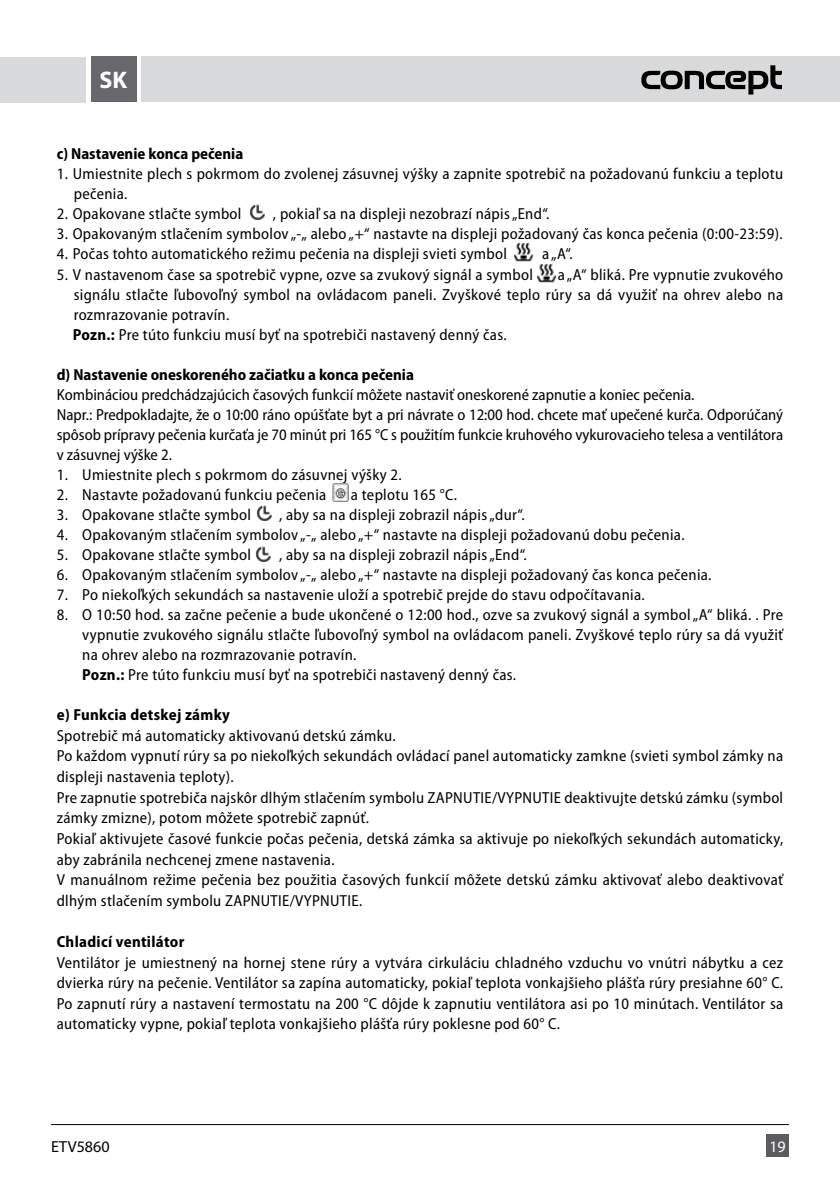
<style>
.page{position:relative;width:840px;height:1191px;background:#fff}
.page>*{position:absolute;margin:0;border:0;box-sizing:border-box;transform-origin:0 0}
.t1{font:700 24px "Myriad Pro";color:#fff}
.t2{font:semi-condensed 16px/20px "Myriad Pro";letter-spacing:.02em;color:#000}
.t3{font:semi-condensed 16px "Myriad Pro";color:#000}
.t4{font:700 semi-condensed 16px "Myriad Pro";color:#000}
.t5{font:700 semi-condensed 16px "Myriad Pro";letter-spacing:.02em;color:#000}
.t6{font:16px "Myriad Pro";color:#000}
.t7{font:16px "Myriad Pro";color:#fff}
.s1{font-weight:700}
</style>
<div class="page">
<hr style="left:51px;top:1124px;width:737px;height:1px;background:#000">
<div style="left:765px;top:1134px;width:23px;height:23px;background:#5c5b60"></div>
<div style="left:142px;top:57px;width:697px;height:45px;background:#d8dadc"></div>
<div style="left:0;top:57px;width:85px;height:46px;background:#d8dadc"></div>
<div style="left:91px;top:57px;width:45px;height:45px;background:#68676c"></div>
<svg style="left:641px;top:65px;width:140px;height:30px"></svg>
<img style="left:514px;top:243px;width:19px;height:19px">
<img style="left:537px;top:264px;width:19px;height:18px">
<img style="left:249px;top:204px;width:16px;height:16px">
<img style="left:256px;top:505px;width:16px;height:17px">
<img style="left:255px;top:546px;width:16px;height:16px">
<img style="left:332px;top:483px;width:16px;height:18px">
<p class="t1" style="left:100px;top:65px;width:29px">SK</p>
<p class="t4" style="left:57px;top:145px;width:188px">c) Nastavenie konca pečenia</p>
<p class="t2" style="left:74px;top:164px;width:710px;text-indent:-17px">1. Umiestnite plech s pokrmom do zvolenej zásuvnej výšky a zapnite spotrebič na požadovanú funkciu a teplotu pečenia.</p>
<p class="t2" style="left:57px;top:204px;width:186px">2. Opakovane stlačte symbol</p>
<p class="t2" style="left:273px;top:204px;width:278px">, pokiaľ sa na displeji nezobrazí nápis „End“.</p>
<p class="t2" style="left:57px;top:224px;width:727px">3. Opakovaným stlačením symbolov „-„ alebo „+“ nastavte na displeji požadovaný čas konca pečenia (0:00-23:59).</p>
<p class="t2" style="left:57px;top:244px;width:451px">4. Počas tohto automatického režimu pečenia na displeji svieti symbol</p>
<p class="t2" style="left:541px;top:244px;width:32px">a „A“.</p>
<p class="t2" style="left:57px;top:264px;width:477px">5. V nastavenom čase sa spotrebič vypne, ozve sa zvukový signál a symbol</p>
<p class="t2" style="left:74px;top:264px;width:710px;text-align:justify;text-indent:483px">a „A“ bliká. Pre vypnutie zvukového signálu stlačte ľubovoľný symbol na ovládacom paneli. Zvyškové teplo rúry sa dá využiť na ohrev alebo na rozmrazovanie potravín.</p>
<p class="t2" style="left:73px;top:324px;width:435px"><span class="s1">Pozn.:</span> Pre túto funkciu musí byť na spotrebiči nastavený denný čas.</p>
<p class="t4" style="left:57px;top:365px;width:358px">d) Nastavenie oneskoreného začiatku a konca pečenia</p>
<p class="t3" style="left:57px;top:385px;width:639px">Kombináciou predchádzajúcich časových funkcií môžete nastaviť oneskorené zapnutie a koniec pečenia.</p>
<p class="t2" style="left:57px;top:404px;width:727px;text-align:justify">Napr.: Predpokladajte, že o 10:00 ráno opúšťate byt a pri návrate o 12:00 hod. chcete mať upečené kurča. Odporúčaný spôsob prípravy pečenia kurčaťa je 70 minút pri 165 °C s použitím funkcie kruhového vykurovacieho telesa a ventilátora v zásuvnej výške 2.</p>
<p class="t2" style="left:57px;top:464px;width:346px">1. Umiestnite plech s pokrmom do zásuvnej výšky 2.</p>
<p class="t2" style="left:57px;top:484px;width:271px">2. Nastavte požadovanú funkciu pečenia</p>
<p class="t2" style="left:351px;top:484px;width:107px">a teplotu 165 °C.</p>
<p class="t2" style="left:57px;top:504px;width:196px">3. Opakovane stlačte symbol</p>
<p class="t2" style="left:279px;top:504px;width:247px">, aby sa na displeji zobrazil nápis „dur“.</p>
<p class="t2" style="left:57px;top:524px;width:629px">4. Opakovaným stlačením symbolov „-„ alebo „+“ nastavte na displeji požadovanú dobu pečenia.</p>
<p class="t2" style="left:57px;top:544px;width:196px">5. Opakovane stlačte symbol</p>
<p class="t2" style="left:279px;top:544px;width:249px">, aby sa na displeji zobrazil nápis „End“.</p>
<p class="t2" style="left:57px;top:564px;width:656px">6. Opakovaným stlačením symbolov „-„ alebo „+“ nastavte na displeji požadovaný čas konca pečenia.</p>
<p class="t2" style="left:57px;top:584px;width:589px">7. Po niekoľkých sekundách sa nastavenie uloží a spotrebič prejde do stavu odpočítavania.</p>
<p class="t2" style="left:82px;top:604px;width:702px;text-align:justify;text-indent:-26px">8. O 10:50 hod. sa začne pečenie a bude ukončené o 12:00 hod., ozve sa zvukový signál a symbol „A“ bliká. . Pre vypnutie zvukového signálu stlačte ľubovoľný symbol na ovládacom paneli. Zvyškové teplo rúry sa dá využiť na ohrev alebo na rozmrazovanie potravín.</p>
<p class="t2" style="left:82px;top:664px;width:435px"><span class="s1">Pozn.:</span> Pre túto funkciu musí byť na spotrebiči nastavený denný čas.</p>
<p class="t5" style="left:57px;top:706px;width:174px">e) Funkcia detskej zámky</p>
<p class="t2" style="left:57px;top:726px;width:340px">Spotrebič má automaticky aktivovanú detskú zámku.</p>
<p class="t2" style="left:57px;top:746px;width:727px;line-height:20.6px">Po každom vypnutí rúry sa po niekoľkých sekundách ovládací panel automaticky zamkne (svieti symbol zámky na displeji nastavenia teploty).</p>
<p class="t2" style="left:57px;top:787px;width:727px;line-height:20.6px">Pre zapnutie spotrebiča najskôr dlhým stlačením symbolu ZAPNUTIE/VYPNUTIE deaktivujte detskú zámku (symbol zámky zmizne), potom môžete spotrebič zapnúť.</p>
<p class="t2" style="left:57px;top:828px;width:727px;line-height:20.6px">Pokiaľ aktivujete časové funkcie počas pečenia, detská zámka sa aktivuje po niekoľkých sekundách automaticky, aby zabránila nechcenej zmene nastavenia.</p>
<p class="t2" style="left:57px;top:869px;width:727px;line-height:20.6px">V manuálnom režime pečenia bez použitia časových funkcií môžete detskú zámku aktivovať alebo deaktivovať dlhým stlačením symbolu ZAPNUTIE/VYPNUTIE.</p>
<p class="t5" style="left:57px;top:932px;width:129px">Chladicí ventilátor</p>
<p class="t2" style="left:57px;top:952px;width:727px;line-height:20.6px;text-align:justify">Ventilátor je umiestnený na hornej stene rúry a vytvára cirkuláciu chladného vzduchu vo vnútri nábytku a cez dvierka rúry na pečenie. Ventilátor sa zapína automaticky, pokiaľ teplota vonkajšieho plášťa rúry presiahne 60° C.<br>Po zapnutí rúry a nastavení termostatu na 200 °C dôjde k zapnutiu ventilátora asi po 10 minútach. Ventilátor sa automaticky vypne, pokiaľ teplota vonkajšieho plášťa rúry poklesne pod 60° C.</p>
<p class="t6" style="left:51px;top:1136px;width:60px">ETV5860</p>
<p class="t7" style="left:768px;top:1136px;width:18px">19</p>
</div>
